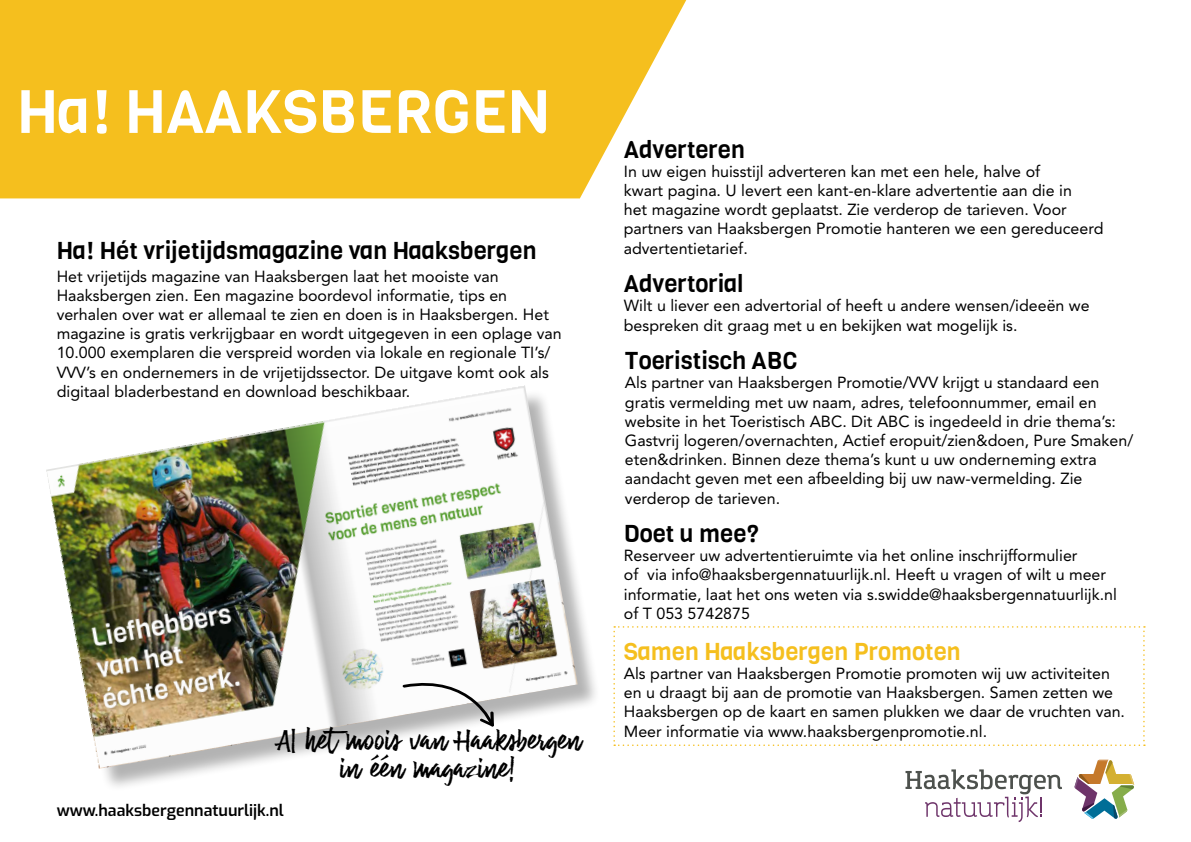
<style>
.page{position:relative;width:1191px;height:842px;background:#fff}
.page>*{position:absolute;margin:0;border:0;box-sizing:border-box;transform-origin:0 0}
.t1{font:60px "Viga";color:#fff}
.t2{font:24px "Viga";color:#000}
.t3{font:24px/28.8px "La Guapita";color:#000;text-align:center}
.t4{font:24px "Viga";color:#f5bf1e}
.t5{font:16px/19.2px "Avenir LT Std";color:#000}
.t6{font:600 16px "Exo";color:#000}
</style>
<div class="page">
<svg style="left:0;top:0;width:686px;height:198px;fill:#f5bf1e"></svg>
<svg style="left:905px;top:769px;width:157px;height:53px"></svg>
<svg style="left:1074px;top:760px;width:60px;height:59px"></svg>
<svg style="left:613px;top:626px;width:532px;height:120px"></svg>
<div style="left:50px;top:389px;width:551px;height:403px;background:#000;opacity:.3"></div>
<img style="left:46px;top:385px;width:532px;height:384px">
<svg style="left:403px;top:673px;width:91px;height:53px"></svg>
<h1 class="t1" style="left:17px;top:72px;width:534px">Ha! HAAKSBERGEN</h1>
<h2 class="t2" style="left:57px;top:235px;width:481px">Ha! Hét vrijetijdsmagazine van Haaksbergen</h2>
<p class="t5" style="left:57px;top:266px;width:506px">Het vrijetijds magazine van Haaksbergen laat het mooiste van Haaksbergen zien. Een magazine boordevol informatie, tips en verhalen over wat er allemaal te zien en doen is in Haaksbergen. Het magazine is gratis verkrijgbaar en wordt uitgegeven in een oplage van 10.000 exemplaren die verspreid worden via lokale en regionale TI’s/ VVV’s en ondernemers in de vrijetijdssector. De uitgave komt ook als digitaal bladerbestand en download beschikbaar.</p>
<h2 class="t3" style="left:278px;top:726px;width:304px">Al hetmoois van Haaksbergen in één magazine!</h2>
<p class="t6" style="left:57px;top:799px;width:228px">www.haaksbergennatuurlijk.nl</p>
<h2 class="t2" style="left:624px;top:133px;width:122px">Adverteren</h2>
<p class="t5" style="left:624px;top:162px;width:481px">In uw eigen huisstijl adverteren kan met een hele, halve of<br>kwart pagina. U levert een kant-en-klare advertentie aan die in<br>het magazine wordt geplaatst. Zie verderop de tarieven. Voor partners van Haaksbergen Promotie hanteren we een gereduceerd advertentietarief.</p>
<h2 class="t2" style="left:624px;top:268px;width:121px">Advertorial</h2>
<p class="t5" style="left:624px;top:296px;width:467px">Wilt u liever een advertorial of heeft u andere wensen/ideeën we bespreken dit graag met u en bekijken wat mogelijk is.</p>
<h2 class="t2" style="left:625px;top:345px;width:174px">Toeristisch ABC</h2>
<p class="t5" style="left:625px;top:373px;width:510px">Als partner van Haaksbergen Promotie/VVV krijgt u standaard een gratis vermelding met uw naam, adres, telefoonnummer, email en website in het Toeristisch ABC. Dit ABC is ingedeeld in drie thema’s:<br>Gastvrij logeren/overnachten, Actief eropuit/zien&amp;doen, Pure Smaken/ eten&amp;drinken. Binnen deze thema’s kunt u uw onderneming extra aandacht geven met een afbeelding bij uw naw-vermelding. Zie verderop de tarieven.</p>
<h2 class="t2" style="left:624px;top:518px;width:137px">Doet u mee?</h2>
<p class="t5" style="left:624px;top:546px;width:494px">Reserveer uw advertentieruimte via het online inschrijfformulier<br>of via info@haaksbergennatuurlijk.nl. Heeft u vragen of wilt u meer informatie, laat het ons weten via s.swidde@haaksbergennatuurlijk.nl of T 053 5742875</p>
<h2 class="t4" style="left:624px;top:635px;width:338px">Samen Haaksbergen Promoten</h2>
<p class="t5" style="left:624px;top:664px;width:503px">Als partner van Haaksbergen Promotie promoten wij uw activiteiten en u draagt bij aan de promotie van Haaksbergen. Samen zetten we Haaksbergen op de kaart en samen plukken we daar de vruchten van.<br>Meer informatie via www.haaksbergenpromotie.nl.</p>
</div>
